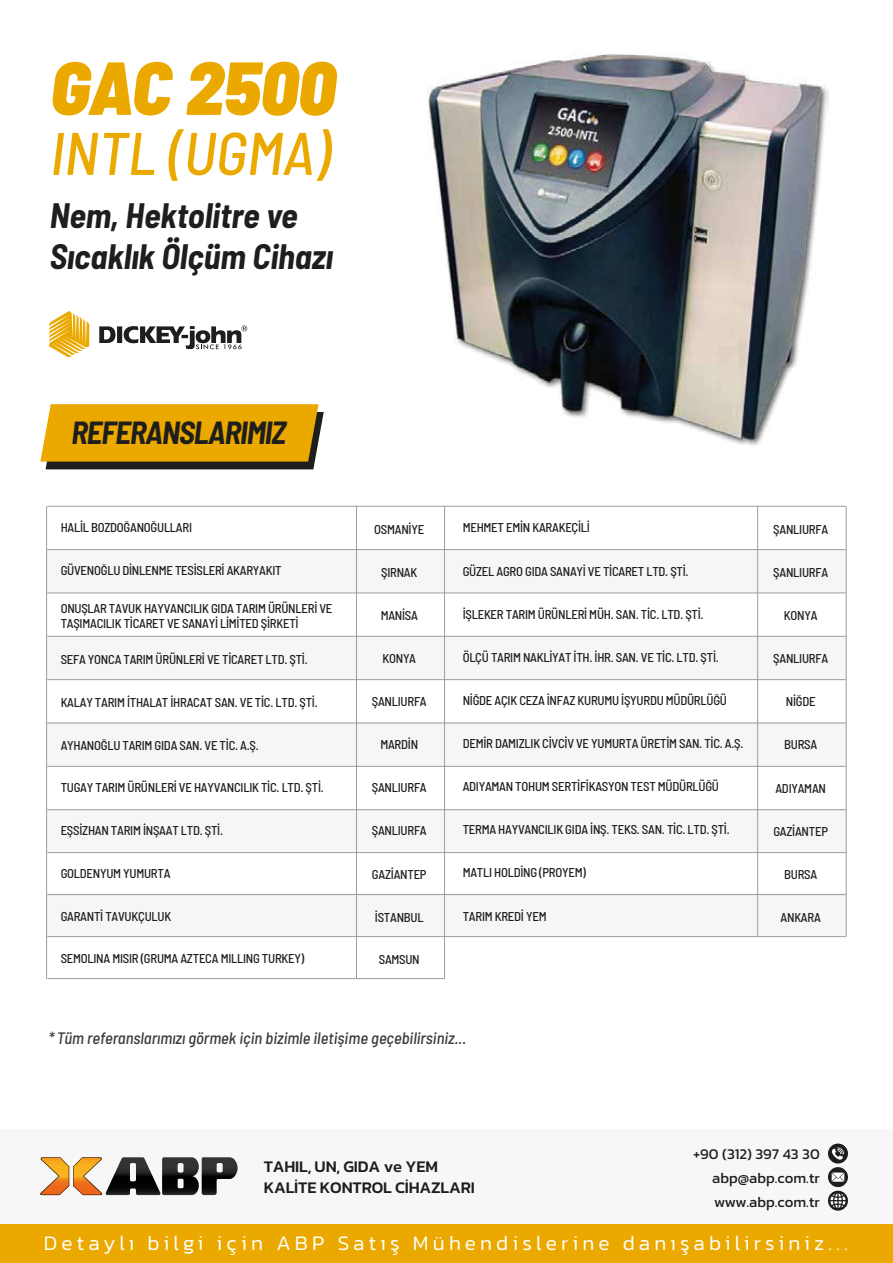
<style>
.page{position:relative;width:893px;height:1263px;background:#fff}
.page>*{position:absolute;margin:0;border:0;box-sizing:border-box;transform-origin:0 0}
.t1{font:italic 900 semi-condensed 75px "Barlow";color:#eba900}
.t2{font:italic 500 semi-condensed 60px "Barlow";color:#eba900}
.t3{font:italic 700 semi-condensed 34.5px/41.4px "Barlow";color:#1e1e1c}
.t4{font:italic 700 semi-condensed 31.2px "Barlow";letter-spacing:-.03em;color:#1e1e1c}
.t5{font:300 21px "Kanit";letter-spacing:.2em;color:#fff}
.t6{font:italic 500 semi-condensed 16.5px "Barlow";color:#3c3c3b}
.t7{font:500 16.5px/21px "Kanit";letter-spacing:-.01em;color:#1d1d1b}
.t8{font:15px/24px "Kanit";color:#1d1d1b;text-align:justify}
.t9{font:500 semi-condensed 12.75px/15.3px "Barlow";letter-spacing:-.02em;color:#1d1d1b}
</style>
<div class="page">
<div style="left:47px;top:550px;width:800px;height:43px;background:#f6f6f6"></div>
<div style="left:47px;top:637px;width:800px;height:43px;background:#f6f6f6"></div>
<div style="left:47px;top:722px;width:800px;height:44px;background:#f6f6f6"></div>
<div style="left:47px;top:809px;width:800px;height:44px;background:#f6f6f6"></div>
<div style="left:47px;top:893px;width:800px;height:44px;background:#f6f6f6"></div>
<img style="left:427px;top:53px;width:402px;height:393px">
<svg style="left:49px;top:311px;width:40px;height:46px"></svg>
<svg style="left:99px;top:326px;width:148px;height:23px"></svg>
<svg style="left:40px;top:404px;width:284px;height:65px"></svg>
<div style="left:0;top:1222px;width:893px;height:41px;background:#eba900"></div>
<div style="left:1px;top:1129px;width:892px;height:94px;background:#f8f7f7"></div>
<svg style="left:828px;top:1191px;width:20px;height:20px"></svg>
<svg style="left:830px;top:1193px;width:15px;height:15px"></svg>
<svg style="left:828px;top:1167px;width:20px;height:20px"></svg>
<svg style="left:832px;top:1172px;width:12px;height:10px"></svg>
<svg style="left:828px;top:1143px;width:20px;height:20px"></svg>
<svg style="left:832px;top:1147px;width:12px;height:12px"></svg>
<svg style="left:40px;top:1157px;width:198px;height:38px"></svg>
<hr style="left:47px;top:809px;width:799px;height:1px;background:#9e9d9c">
<hr style="left:47px;top:723px;width:799px;height:1px;background:#9e9d9c">
<hr style="left:47px;top:636px;width:799px;height:1px;background:#9e9d9c">
<hr style="left:47px;top:549px;width:799px;height:1px;background:#9e9d9c">
<hr style="left:47px;top:852px;width:799px;height:1px;background:#9e9d9c">
<hr style="left:47px;top:894px;width:799px;height:1px;background:#9e9d9c">
<hr style="left:47px;top:936px;width:799px;height:1px;background:#9e9d9c">
<hr style="left:47px;top:978px;width:398px;height:1px;background:#9e9d9c">
<hr style="left:47px;top:766px;width:799px;height:1px;background:#9e9d9c">
<hr style="left:47px;top:679px;width:799px;height:1px;background:#9e9d9c">
<hr style="left:47px;top:593px;width:799px;height:1px;background:#9e9d9c">
<hr style="left:47px;top:506px;width:799px;height:1px;background:#9e9d9c">
<hr style="left:757px;top:506px;width:1px;height:430px;background:#9e9d9c">
<hr style="left:846px;top:506px;width:1px;height:430px;background:#9e9d9c">
<hr style="left:46px;top:506px;width:1px;height:472px;background:#9e9d9c">
<hr style="left:444px;top:506px;width:1px;height:472px;background:#9e9d9c">
<hr style="left:356px;top:506px;width:1px;height:472px;background:#9e9d9c">
<h1 class="t1" style="left:50px;top:33px;width:287px">GAC 2500</h1>
<h2 class="t2" style="left:50px;top:110px;width:281px">INTL (UGMA)</h2>
<h3 class="t3" style="left:50px;top:192px;width:285px">Nem, Hektolitre ve<br>Sıcaklık Ölçüm Cihazı</h3>
<h3 class="t4" style="left:71px;top:410px;width:216px">REFERANSLARIMIZ</h3>
<p class="t9" style="left:61px;top:519px;width:133px">HALİL BOZDOĞANOĞULLARI</p>
<p class="t9" style="left:61px;top:562px;width:223px">GÜVENOĞLU DİNLENME TESİSLERİ AKARYAKIT</p>
<p class="t9" style="left:61px;top:599px;width:273px">ONUŞLAR TAVUK HAYVANCILIK GIDA TARIM ÜRÜNLERİ VE<br>TAŞIMACILIK TİCARET VE SANAYİ LİMİTED ŞİRKETİ</p>
<p class="t9" style="left:61px;top:651px;width:249px">SEFA YONCA TARIM ÜRÜNLERİ VE TİCARET LTD. ŞTİ.</p>
<p class="t9" style="left:61px;top:693px;width:259px">KALAY TARIM İTHALAT İHRACAT SAN. VE TİC. LTD. ŞTİ.</p>
<p class="t9" style="left:61px;top:736px;width:200px">AYHANOĞLU TARIM GIDA SAN. VE TİC. A.Ş.</p>
<p class="t9" style="left:61px;top:779px;width:265px">TUGAY TARIM ÜRÜNLERİ VE HAYVANCILIK TİC. LTD. ŞTİ.</p>
<p class="t9" style="left:61px;top:822px;width:164px">EŞSİZHAN TARIM İNŞAAT LTD. ŞTİ.</p>
<p class="t9" style="left:61px;top:864px;width:111px">GOLDENYUM YUMURTA</p>
<p class="t9" style="left:61px;top:907px;width:112px">GARANTİ TAVUKÇULUK</p>
<p class="t9" style="left:61px;top:950px;width:245px">SEMOLINA MISIR (GRUMA AZTECA MILLING TURKEY)</p>
<p class="t9" style="left:374px;top:520px;width:51px">OSMANİYE</p>
<p class="t9" style="left:381px;top:563px;width:38px">ŞIRNAK</p>
<p class="t9" style="left:381px;top:606px;width:39px">MANİSA</p>
<p class="t9" style="left:382px;top:650px;width:35px">KONYA</p>
<p class="t9" style="left:372px;top:693px;width:56px">ŞANLIURFA</p>
<p class="t9" style="left:380px;top:736px;width:39px">MARDİN</p>
<p class="t9" style="left:372px;top:779px;width:56px">ŞANLIURFA</p>
<p class="t9" style="left:372px;top:822px;width:56px">ŞANLIURFA</p>
<p class="t9" style="left:372px;top:865px;width:56px">GAZİANTEP</p>
<p class="t9" style="left:375px;top:908px;width:50px">İSTANBUL</p>
<p class="t9" style="left:379px;top:950px;width:43px">SAMSUN</p>
<p class="t9" style="left:463px;top:519px;width:129px">MEHMET EMİN KARAKEÇİLİ</p>
<p class="t9" style="left:463px;top:562px;width:227px">GÜZEL AGRO GIDA SANAYİ VE TİCARET LTD. ŞTİ.</p>
<p class="t9" style="left:463px;top:605px;width:242px">İŞLEKER TARIM ÜRÜNLERİ MÜH. SAN. TİC. LTD. ŞTİ.</p>
<p class="t9" style="left:463px;top:649px;width:258px">ÖLÇÜ TARIM NAKLİYAT İTH. İHR. SAN. VE TİC. LTD. ŞTİ.</p>
<p class="t9" style="left:463px;top:692px;width:266px">NİĞDE AÇIK CEZA İNFAZ KURUMU İŞYURDU MÜDÜRLÜĞÜ</p>
<p class="t9" style="left:463px;top:735px;width:282px">DEMİR DAMIZLIK CİVCİV VE YUMURTA ÜRETİM SAN. TİC. A.Ş.</p>
<p class="t9" style="left:463px;top:778px;width:258px">ADIYAMAN TOHUM SERTİFİKASYON TEST MÜDÜRLÜĞÜ</p>
<p class="t9" style="left:463px;top:821px;width:269px">TERMA HAYVANCILIK GIDA İNŞ. TEKS. SAN. TİC. LTD. ŞTİ.</p>
<p class="t9" style="left:463px;top:864px;width:125px">MATLI HOLDİNG (PROYEM)</p>
<p class="t9" style="left:463px;top:907px;width:85px">TARIM KREDİ YEM</p>
<p class="t6" style="left:49px;top:1026px;width:419px">* Tüm referanslarımızı görmek için bizimle iletişime geçebilirsiniz...</p>
<p class="t9" style="left:773px;top:521px;width:56px">ŞANLIURFA</p>
<p class="t9" style="left:773px;top:564px;width:56px">ŞANLIURFA</p>
<p class="t9" style="left:784px;top:607px;width:35px">KONYA</p>
<p class="t9" style="left:773px;top:650px;width:56px">ŞANLIURFA</p>
<p class="t9" style="left:786px;top:693px;width:31px">NİĞDE</p>
<p class="t9" style="left:784px;top:736px;width:35px">BURSA</p>
<p class="t9" style="left:775px;top:779px;width:52px">ADIYAMAN</p>
<p class="t9" style="left:773px;top:822px;width:56px">GAZİANTEP</p>
<p class="t9" style="left:784px;top:866px;width:35px">BURSA</p>
<p class="t9" style="left:781px;top:909px;width:42px">ANKARA</p>
<p class="t7" style="left:264px;top:1156px;width:213px">TAHIL, UN, GIDA ve YEM<br>KALİTE KONTROL CİHAZLARI</p>
<p class="t8" style="left:712px;top:1141px;width:109px;text-indent:-19px">+90 (312) 397 43 30 abp@abp.com.tr www.abp.com.tr</p>
<h3 class="t5" style="left:44px;top:1228px;width:805px">Detaylı bilgi için ABP Satış Mühendislerine danışabilirsiniz...</h3>
</div>
